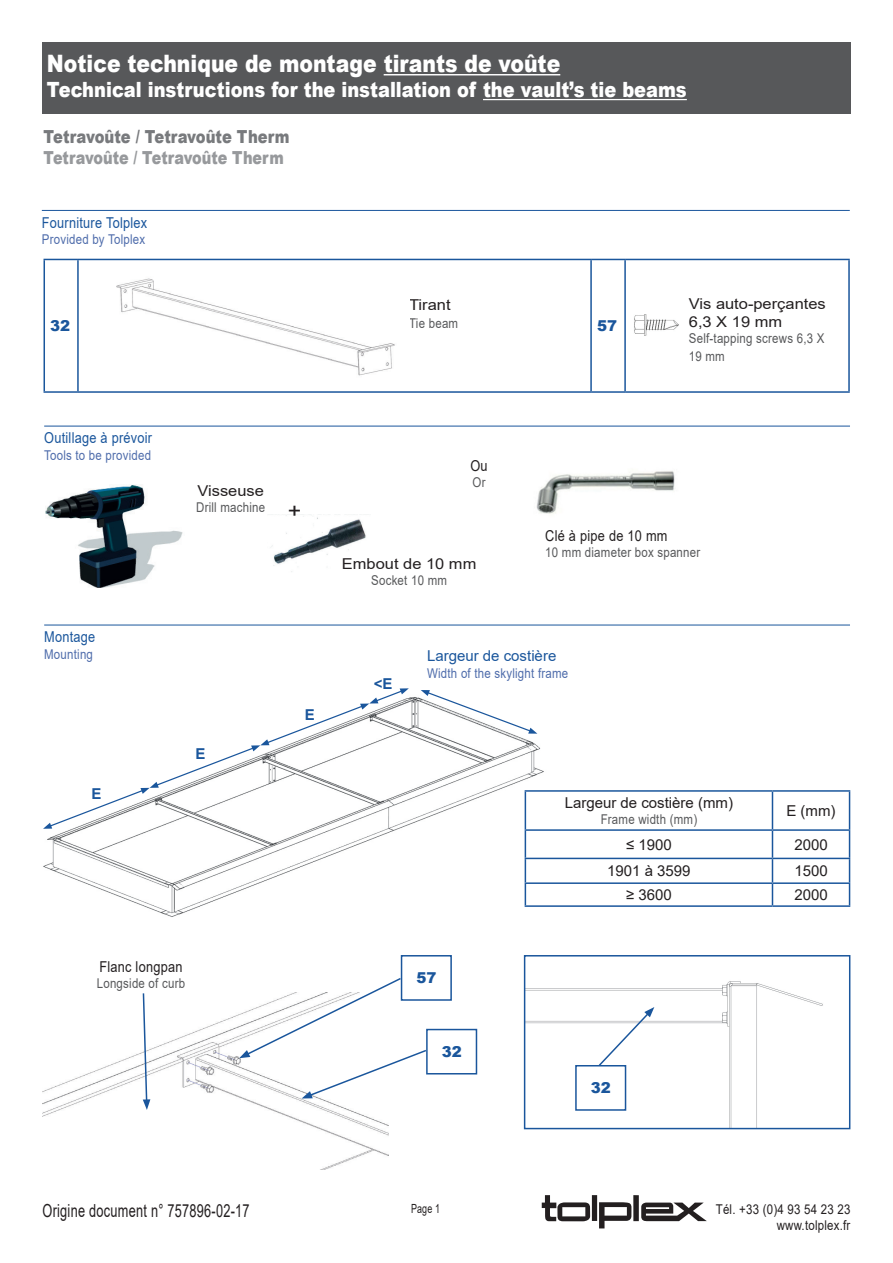
<style>
.page{position:relative;width:893px;height:1263px;background:#fff}
.page>*{position:absolute;margin:0;border:0;box-sizing:border-box;transform-origin:0 0}
.t1{font:900 24px "Arial";color:#fff;scale:.85 1}
.t2{font:21.15px "Arial";color:#231f20;scale:1.1 1}
.t3{font:900 21px "Arial";color:#fff;scale:.85 1}
.t4{font:18px "Arial";letter-spacing:.02em;color:#231f20;scale:.71 1}
.t5{font:900 18px "Arial";color:#787a7d;scale:.82 1}
.t6{font:900 18px "Arial";color:#97999c;scale:.8 1}
.t7{font:15px "Arial";color:#231f20}
.t8{font:15px/18px "Arial";color:#231f20;scale:1.1 1}
.t9{font:15px "Arial";letter-spacing:.02em;color:#1a569c;scale:.85 1}
.t10{font:15px "Arial";letter-spacing:.02em;color:#231f20;scale:.85 1}
.t11{font:15px "Arial";color:#1a569c}
.t12{font:900 15px "Arial";color:#1a569c}
.t13{font:700 15px "Arial";color:#1a569c}
.t14{font:15px "Arial";color:#231f20;scale:.85 1}
.t15{font:13.5px/18px "Arial";letter-spacing:.02em;color:#57585a;scale:.85 1}
.t16{font:13.5px "Arial";letter-spacing:.02em;color:#4e6cab;scale:.85 1}
.t17{font:13.5px/16.2px "Arial";letter-spacing:.02em;color:#231f20;text-align:right;scale:.85 1}
.t18{font:12.6px "Arial";color:#231f20;scale:.71 1}
</style>
<div class="page">
<svg style="left:542px;top:1195px;width:165px;height:33px"></svg>
<div style="left:42px;top:43px;width:808px;height:71px;background:#57585a"></div>
<hr style="left:42px;top:210px;width:808px;height:1px;background:#1a569c">
<hr style="left:44px;top:426px;width:806px;height:1px;background:#1a569c">
<img style="left:46px;top:485px;width:137px;height:103px">
<img style="left:270px;top:514px;width:96px;height:58px">
<hr style="left:44px;top:260px;width:1px;height:131px;background:#1a569c">
<hr style="left:44px;top:259px;width:34px;height:1px;background:#1a569c">
<hr style="left:44px;top:391px;width:34px;height:2px;background:#1a569c">
<hr style="left:77px;top:260px;width:2px;height:131px;background:#1a569c">
<hr style="left:78px;top:259px;width:513px;height:1px;background:#1a569c">
<hr style="left:78px;top:391px;width:513px;height:2px;background:#1a569c">
<hr style="left:590px;top:260px;width:2px;height:131px;background:#1a569c">
<hr style="left:591px;top:259px;width:34px;height:1px;background:#1a569c">
<hr style="left:591px;top:391px;width:34px;height:2px;background:#1a569c">
<hr style="left:624px;top:260px;width:2px;height:131px;background:#1a569c">
<hr style="left:625px;top:259px;width:225px;height:1px;background:#1a569c">
<hr style="left:848px;top:260px;width:2px;height:131px;background:#1a569c">
<hr style="left:625px;top:391px;width:225px;height:2px;background:#1a569c">
<img style="left:536px;top:471px;width:139px;height:43px">
<img style="left:634px;top:314px;width:45px;height:22px">
<hr style="left:384px;top:74px;width:176px;height:1px;background:#fff">
<hr style="left:483px;top:99px;width:204px;height:1px;background:#fff">
<hr style="left:44px;top:625px;width:806px;height:1px;background:#1a569c">
<img style="left:116px;top:278px;width:279px;height:98px">
<img style="left:43px;top:697px;width:517px;height:220px">
<svg style="left:421px;top:690px;width:116px;height:44px"></svg>
<svg style="left:43px;top:688px;width:366px;height:141px"></svg>
<hr style="left:525px;top:792px;width:1px;height:37px;background:#1a569c">
<hr style="left:525px;top:790px;width:247px;height:2px;background:#1a569c">
<hr style="left:772px;top:792px;width:1px;height:37px;background:#1a569c">
<hr style="left:772px;top:790px;width:78px;height:2px;background:#1a569c">
<hr style="left:849px;top:792px;width:1px;height:37px;background:#1a569c">
<svg style="left:525px;top:831px;width:1px;height:74px"></svg>
<hr style="left:525px;top:829px;width:247px;height:2px;background:#1a569c">
<hr style="left:525px;top:858px;width:247px;height:1px;background:#1a569c">
<hr style="left:525px;top:882px;width:247px;height:2px;background:#1a569c">
<hr style="left:525px;top:905px;width:247px;height:2px;background:#1a569c">
<svg style="left:772px;top:831px;width:1px;height:74px"></svg>
<hr style="left:772px;top:829px;width:78px;height:2px;background:#1a569c">
<svg style="left:849px;top:831px;width:1px;height:74px"></svg>
<hr style="left:772px;top:858px;width:78px;height:1px;background:#1a569c">
<hr style="left:772px;top:882px;width:78px;height:2px;background:#1a569c">
<hr style="left:772px;top:905px;width:78px;height:2px;background:#1a569c">
<img style="left:43px;top:1014px;width:345px;height:155px">
<div style="left:401px;top:955px;width:51px;height:46px;border:2px solid #1a569c"></div>
<svg style="left:142px;top:993px;width:8px;height:117px"></svg>
<svg style="left:239px;top:976px;width:189px;height:122px"></svg>
<div style="left:426px;top:1029px;width:51px;height:45px;border:2px solid #1a569c"></div>
<img style="left:527px;top:981px;width:296px;height:145px">
<div style="left:524px;top:955px;width:326px;height:174px;border:2px solid #1a569c"></div>
<svg style="left:597px;top:1007px;width:57px;height:60px"></svg>
<div style="left:575px;top:1065px;width:51px;height:46px;border:2px solid #1a569c"></div>
<p class="t1" style="left:47px;top:46px;width:605px">Notice technique de montage tirants de voûte</p>
<p class="t3" style="left:47px;top:74px;width:754px">Technical instructions for the installation of the vault’s tie beams</p>
<p class="t5" style="left:44px;top:123px;width:302px">Tetravoûte / Tetravoûte Therm</p>
<p class="t6" style="left:44px;top:144px;width:302px">Tetravoûte / Tetravoûte Therm</p>
<p class="t9" style="left:42px;top:212px;width:126px">Fourniture Tolplex</p>
<p class="t16" style="left:42px;top:230px;width:123px">Provided by Tolplex</p>
<p class="t8" style="left:409px;top:296px;width:39px">Tirant</p>
<p class="t15" style="left:409px;top:314px;width:59px">Tie beam</p>
<p class="t12" style="left:50px;top:315px;width:22px">32</p>
<p class="t12" style="left:597px;top:315px;width:22px">57</p>
<p class="t9" style="left:44px;top:428px;width:129px">Outillage à prévoir</p>
<p class="t16" style="left:44px;top:446px;width:127px">Tools to be provided</p>
<p class="t8" style="left:197px;top:481px;width:62px">Visseuse</p>
<p class="t15" style="left:196px;top:498px;width:83px">Drill machine</p>
<p class="t2" style="left:288px;top:496px;width:14px">+</p>
<p class="t14" style="left:470px;top:455px;width:22px">Ou</p>
<p class="t15" style="left:473px;top:473px;width:17px">Or</p>
<p class="t8" style="left:689px;top:295px;width:126px">Vis auto-perçantes<br>6,3 X 19 mm</p>
<p class="t15" style="left:689px;top:329px;width:161px">Self-tapping screws 6,3 X<br>19 mm</p>
<p class="t9" style="left:44px;top:627px;width:62px">Montage</p>
<p class="t16" style="left:44px;top:644px;width:59px">Mounting</p>
<p class="t13" style="left:91px;top:783px;width:12px">E</p>
<p class="t13" style="left:196px;top:743px;width:12px">E</p>
<p class="t10" style="left:99px;top:956px;width:99px">Flanc longpan</p>
<p class="t15" style="left:97px;top:974px;width:105px">Longside of curb</p>
<h3 class="t4" style="left:43px;top:1198px;width:293px">Origine document n° 757896-02-17</h3>
<p class="t13" style="left:305px;top:704px;width:12px">E</p>
<p class="t8" style="left:342px;top:554px;width:124px">Embout de 10 mm</p>
<p class="t15" style="left:371px;top:571px;width:91px">Socket 10 mm</p>
<p class="t10" style="left:545px;top:525px;width:145px">Clé à pipe de 10 mm</p>
<p class="t15" style="left:545px;top:543px;width:184px">10 mm diameter box spanner</p>
<p class="t13" style="left:374px;top:673px;width:20px">&lt;E</p>
<p class="t11" style="left:427px;top:646px;width:131px">Largeur de costière</p>
<p class="t16" style="left:427px;top:664px;width:168px">Width of the skylight frame</p>
<p class="t12" style="left:416px;top:966px;width:22px">57</p>
<p class="t12" style="left:442px;top:1040px;width:22px">32</p>
<p class="t7" style="left:565px;top:792px;width:170px">Largeur de costière (mm)</p>
<p class="t15" style="left:601px;top:810px;width:115px">Frame width (mm)</p>
<p class="t7" style="left:786px;top:800px;width:51px">E (mm)</p>
<p class="t7" style="left:626px;top:834px;width:47px">≤ 1900</p>
<p class="t7" style="left:794px;top:834px;width:35px">2000</p>
<p class="t7" style="left:607px;top:861px;width:85px">1901 à 3599</p>
<p class="t7" style="left:794px;top:861px;width:35px">1500</p>
<p class="t7" style="left:626px;top:884px;width:47px">≥ 3600</p>
<p class="t7" style="left:794px;top:884px;width:35px">2000</p>
<p class="t12" style="left:591px;top:1076px;width:22px">32</p>
<p class="t18" style="left:411px;top:1200px;width:43px">Page 1</p>
<p class="t17" style="left:716px;top:1201px;width:160px">Tél. +33 (0)4 93 54 23 23 www.tolplex.fr</p>
</div>
